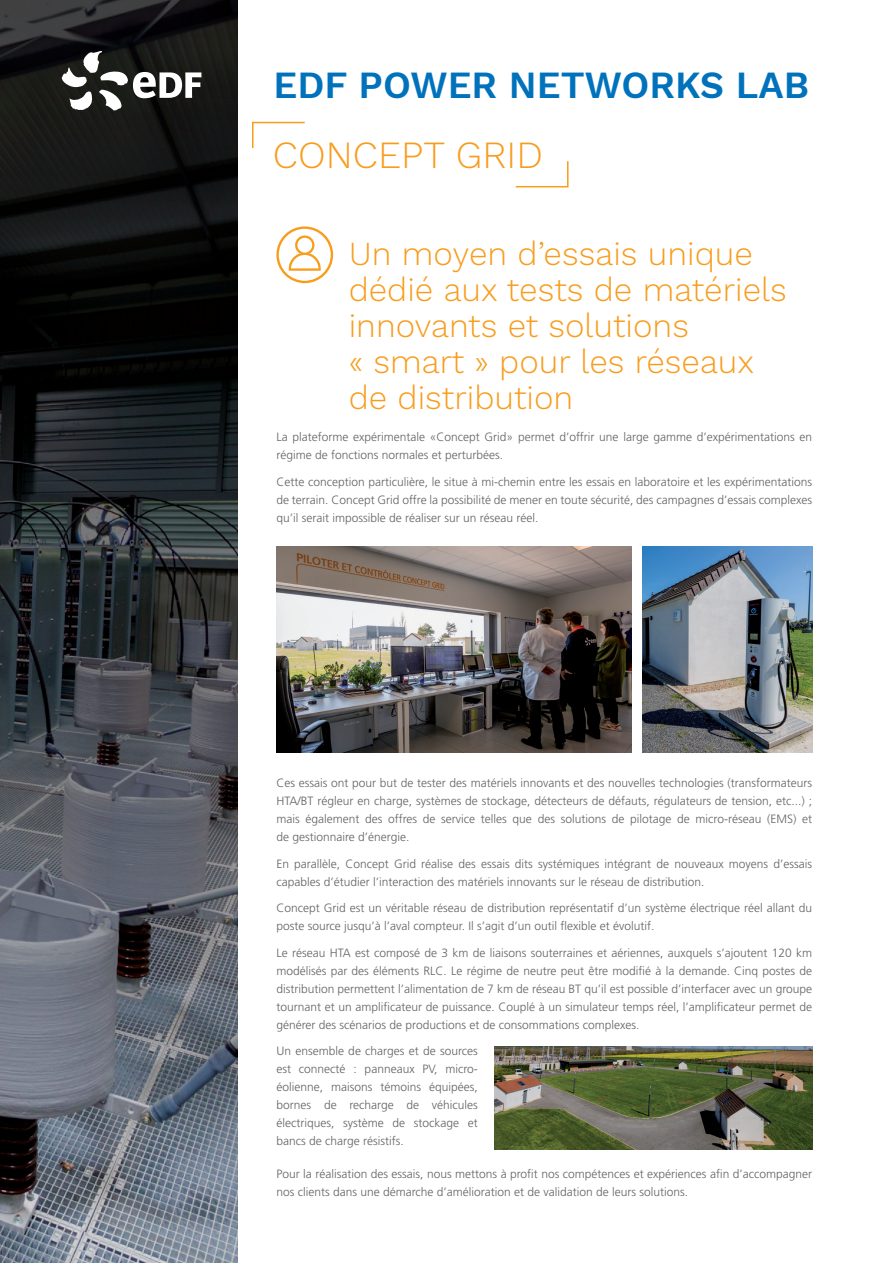
<style>
.page{position:relative;width:893px;height:1263px;background:#fff}
.page>*{position:absolute;margin:0;border:0;box-sizing:border-box;transform-origin:0 0}
.t1{font:600 37.8px "Work Sans";color:#0072bc}
.t2{font:300 37.8px "Work Sans";color:#f89c1c}
.t3{font:300 33px/36px "Work Sans";color:#f89c1c}
.t4{font:300 12px/18px "Frutiger";color:#636366}
</style>
<div class="page">
<img style="left:0;top:0;width:238px;height:1263px">
<svg style="left:62px;top:51px;width:139px;height:60px"></svg>
<svg style="left:252px;top:121px;width:53px;height:28px"></svg>
<svg style="left:515px;top:161px;width:54px;height:27px"></svg>
<svg style="left:289px;top:235px;width:32px;height:36px"></svg>
<div style="left:276px;top:226px;width:57px;height:57px;border:2px solid #f89c1c;border-radius:50%"></div>
<img style="left:642px;top:547px;width:170px;height:206px">
<img style="left:276px;top:547px;width:355px;height:206px">
<img style="left:495px;top:1046px;width:317px;height:103px">
<h1 class="t1" style="left:273px;top:63px;width:537px">EDF POWER NETWORKS LAB</h1>
<h1 class="t2" style="left:273px;top:133px;width:272px">CONCEPT GRID</h1>
<h2 class="t3" style="left:349px;top:237px;width:440px">Un moyen d’essais unique dédié aux tests de matériels innovants et solutions<br>« smart » pour les réseaux de distribution</h2>
<p class="t4" style="left:276px;top:428px;width:537px">La plateforme expérimentale «Concept Grid» permet d’offrir une large gamme d’expérimentations en régime de fonctions normales et perturbées.</p>
<p class="t4" style="left:276px;top:473px;width:537px;text-align:justify">Cette conception particulière, le situe à mi-chemin entre les essais en laboratoire et les expérimentations de terrain. Concept Grid offre la possibilité de mener en toute sécurité, des campagnes d’essais complexes qu’il serait impossible de réaliser sur un réseau réel.</p>
<p class="t4" style="left:276px;top:774px;width:537px;text-align:justify">Ces essais ont pour but de tester des matériels innovants et des nouvelles technologies (transformateurs HTA/BT régleur en charge, systèmes de stockage, détecteurs de défauts, régulateurs de tension, etc...) ; mais également des offres de service telles que des solutions de pilotage de micro-réseau (EMS) et de gestionnaire d’énergie.</p>
<p class="t4" style="left:276px;top:855px;width:537px">En parallèle, Concept Grid réalise des essais dits systémiques intégrant de nouveaux moyens d’essais capables d’étudier l’interaction des matériels innovants sur le réseau de distribution.</p>
<p class="t4" style="left:276px;top:899px;width:537px">Concept Grid est un véritable réseau de distribution représentatif d’un système électrique réel allant du poste source jusqu’à l’aval compteur. Il s’agit d’un outil flexible et évolutif.</p>
<p class="t4" style="left:276px;top:944px;width:537px;text-align:justify">Le réseau HTA est composé de 3 km de liaisons souterraines et aériennes, auxquels s’ajoutent 120 km modélisés par des éléments RLC. Le régime de neutre peut être modifié à la demande. Cinq postes de distribution permettent l’alimentation de 7 km de réseau BT qu’il est possible d’interfacer avec un groupe tournant et un amplificateur de puissance. Couplé à un simulateur temps réel, l’amplificateur permet de générer des scénarios de productions et de consommations complexes.</p>
<p class="t4" style="left:276px;top:1042px;width:203px;text-align:justify">Un ensemble de charges et de sources est connecté : panneaux PV, micro&shy;éolienne, maisons témoins équipées, bornes de recharge de véhicules électriques, système de stockage et bancs de charge résistifs.</p>
<p class="t4" style="left:276px;top:1165px;width:537px">Pour la réalisation des essais, nous mettons à profit nos compétences et expériences afin d’accompagner nos clients dans une démarche d’amélioration et de validation de leurs solutions.</p>
</div>
